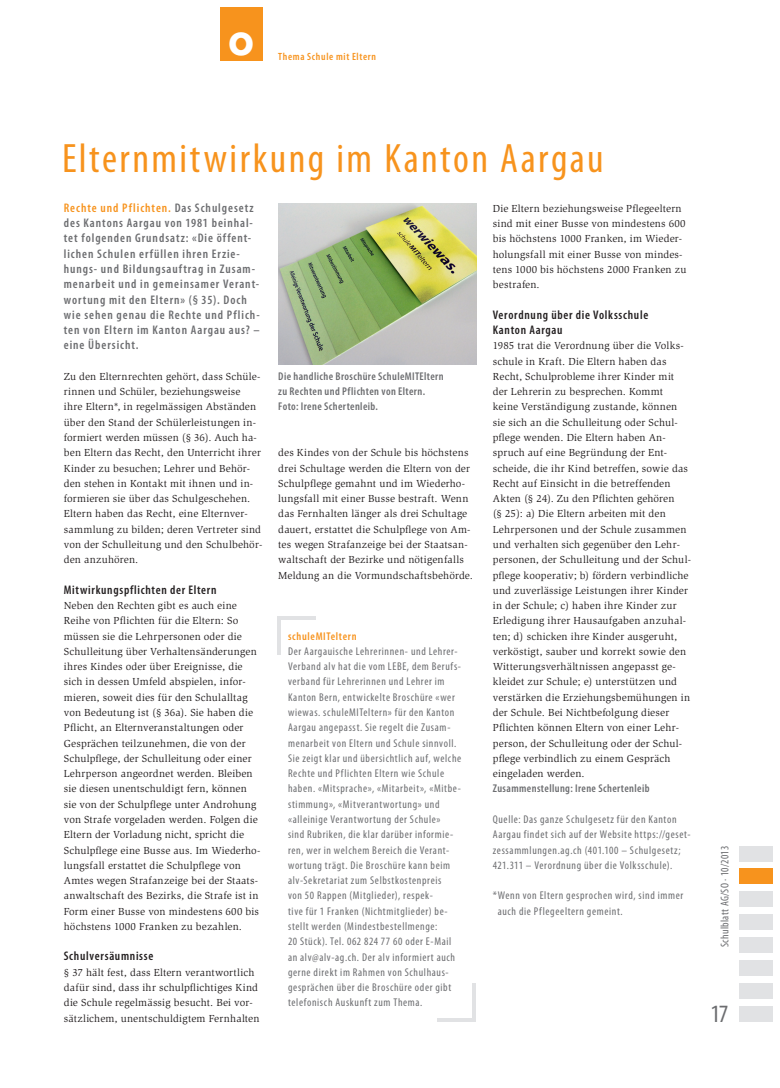
<style>
.page{position:relative;width:780px;height:1088px;background:#fff}
.page>*{position:absolute;margin:0;border:0;box-sizing:border-box;transform-origin:0 0}
.t1{font:800 45px "Futura Std";color:#fff}
.t2{font:condensed 41.25px "Myriad Pro";letter-spacing:.06em;color:#f7931d}
.t3{font:condensed 25px "Myriad Pro";color:#6c6d70}
.t4{font:600 condensed 12.5px/15.2px "Myriad Pro";letter-spacing:.075em;color:#6c6d70}
.t5{font:600 condensed 12.5px/15.2px "Myriad Pro";letter-spacing:.055em;color:#231f20}
.t6{font:condensed 11.25px/15.2px "Myriad Pro";letter-spacing:.055em;color:#6c6d70}
.t7{font:600 condensed 11.25px/15px "Myriad Pro";letter-spacing:.035em;color:#6c6d70}
.t8{font:condensed 11.25px "Myriad Pro";letter-spacing:.03em;color:#6c6d70}
.t9{font:10.5px/15.2px "Slimbach Std";letter-spacing:.015em;color:#231f20}
.t10{font:600 condensed 10.5px "Myriad Pro";letter-spacing:.06em;color:#f7931d}
.s1{color:#f7931d}
.s2{font-weight:600;color:#f7931d}
</style>
<div class="page">
<div style="left:220px;top:7px;width:42px;height:53px;background:#f7931d"></div>
<div style="left:739px;top:846px;width:33px;height:15px;background:#e1e2e4"></div>
<div style="left:739px;top:891px;width:33px;height:16px;background:#e1e2e4"></div>
<div style="left:739px;top:914px;width:33px;height:15px;background:#e1e2e4"></div>
<div style="left:739px;top:937px;width:33px;height:15px;background:#e1e2e4"></div>
<div style="left:739px;top:960px;width:33px;height:15px;background:#e1e2e4"></div>
<div style="left:739px;top:1006px;width:33px;height:15px;background:#e1e2e4"></div>
<div style="left:739px;top:983px;width:33px;height:15px;background:#e1e2e4"></div>
<div style="left:739px;top:869px;width:33px;height:15px;background:#f7931d"></div>
<img style="left:278px;top:204px;width:199px;height:161px">
<hr style="left:277px;top:617px;width:4px;height:38px;background:#e1e2e4">
<hr style="left:277px;top:617px;width:38px;height:3px;background:#e1e2e4">
<hr style="left:472px;top:983px;width:4px;height:38px;background:#e1e2e4">
<hr style="left:437px;top:1018px;width:39px;height:3px;background:#e1e2e4">
<h1 class="t1" style="left:229px;top:10px;width:26px">o</h1>
<p class="t10" style="left:278px;top:50px;width:99px">Thema Schule mit Eltern</p>
<p class="t2" style="left:62px;top:133px;width:543px">Elternmitwirkung im Kanton Aargau</p>
<p class="t4" style="left:64px;top:200px;width:197px"><span class="s1">Rechte und Pflichten.</span> Das Schulgesetz des Kantons Aargau von 1981 beinhal&shy;tet folgenden Grundsatz: «Die öffent&shy;lichen Schulen erfüllen ihren Erzie&shy;hungs- und Bildungsauftrag in Zusam&shy;menarbeit und in gemeinsamer Verant&shy;wortung mit den Eltern» (§ 35). Doch wie sehen genau die Rechte und Pflich&shy;ten von Eltern im Kanton Aargau aus? – eine Übersicht.</p>
<p class="t9" style="left:64px;top:369px;width:200px">Zu den Elternrechten gehört, dass Schüle&shy;rinnen und Schüler, beziehungsweise<br>ihre Eltern*, in regelmässigen Abständen über den Stand der Schülerleistungen in&shy;formiert werden müssen (§ 36). Auch ha&shy;ben Eltern das Recht, den Unterricht ihrer Kinder zu besuchen; Lehrer und Behör&shy;den stehen in Kontakt mit ihnen und in&shy;formieren sie über das Schulgeschehen.<br>Eltern haben das Recht, eine Elternver&shy;sammlung zu bilden; deren Vertreter sind von der Schulleitung und den Schulbehör&shy;den anzuhören.</p>
<p class="t5" style="left:64px;top:582px;width:154px">Mitwirkungspflichten der Eltern</p>
<p class="t9" style="left:64px;top:598px;width:198px">Neben den Rechten gibt es auch eine Reihe von Pflichten für die Eltern: So müssen sie die Lehrpersonen oder die Schulleitung über Verhaltensänderungen ihres Kindes oder über Ereignisse, die sich in dessen Umfeld abspielen, infor&shy;mieren, soweit dies für den Schulalltag von Bedeutung ist (§ 36a). Sie haben die Pflicht, an Elternveranstaltungen oder Gesprächen teilzunehmen, die von der Schulpflege, der Schulleitung oder einer Lehrperson angeordnet werden. Bleiben sie diesen unentschuldigt fern, können sie von der Schulpflege unter Androhung von Strafe vorgeladen werden. Folgen die Eltern der Vorladung nicht, spricht die Schulpflege eine Busse aus. Im Wiederho&shy;lungsfall erstattet die Schulpflege von Amtes wegen Strafanzeige bei der Staats&shy;anwaltschaft des Bezirks, die Strafe ist in Form einer Busse von mindestens 600 bis höchstens 1000 Franken zu bezahlen.</p>
<p class="t5" style="left:64px;top:948px;width:91px">Schulversäumnisse</p>
<p class="t9" style="left:64px;top:964px;width:197px">§ 37 hält fest, dass Eltern verantwortlich dafür sind, dass ihr schulpflichtiges Kind die Schule regelmässig besucht. Bei vor&shy;sätzlichem, unentschuldigtem Fernhalten</p>
<p class="t7" style="left:278px;top:368px;width:167px">Die handliche Broschüre SchuleMITEltern zu Rechten und Pflichten von Eltern.<br>Foto: Irene Schertenleib.</p>
<p class="t9" style="left:278px;top:445px;width:196px">des Kindes von der Schule bis höchstens drei Schultage werden die Eltern von der Schulpflege gemahnt und im Wiederho&shy;lungsfall mit einer Busse bestraft. Wenn das Fernhalten länger als drei Schultage dauert, erstattet die Schulpflege von Am&shy;tes wegen Strafanzeige bei der Staatsan&shy;waltschaft der Bezirke und nötigenfalls Meldung an die Vormundschaftsbehörde.</p>
<p class="t6" style="left:288px;top:628px;width:175px"><span class="s2">schuleMITeltern<br></span>Der Aargauische Lehrerinnen- und Lehrer-Verband alv hat die vom LEBE, dem Berufs&shy;verband für Lehrerinnen und Lehrer im Kanton Bern, entwickelte Broschüre «wer wiewas. schuleMITeltern» für den Kanton Aargau angepasst. Sie regelt die Zusam&shy;menarbeit von Eltern und Schule sinnvoll.<br>Sie zeigt klar und übersichtlich auf, welche Rechte und Pflichten Eltern wie Schule haben. «Mitsprache», «Mitarbeit», «Mitbe&shy;stimmung», «Mitverantwortung» und «alleinige Verantwortung der Schule»<br>sind Rubriken, die klar darüber informie&shy;ren, wer in welchem Bereich die Verant&shy;wortung trägt. Die Broschüre kann beim alv-Sekretariat zum Selbstkostenpreis<br>von 50 Rappen (Mitglieder), respek-<br>tive für 1 Franken (Nichtmitglieder) be&shy;stellt werden (Mindestbestellmenge:<br>20 Stück). Tel. 062 824 77 60 oder E-Mail an alv@alv-ag.ch. Der alv informiert auch gerne direkt im Rahmen von Schulhaus&shy;gesprächen über die Broschüre oder gibt telefonisch Auskunft zum Thema.</p>
<p class="t9" style="left:493px;top:201px;width:195px">Die Eltern beziehungsweise Pflegeeltern sind mit einer Busse von mindestens 600 bis höchstens 1000 Franken, im Wieder&shy;holungsfall mit einer Busse von mindes&shy;tens 1000 bis höchstens 2000 Franken zu bestrafen.</p>
<p class="t5" style="left:493px;top:307px;width:157px">Verordnung über die Volksschule<br>Kanton Aargau</p>
<p class="t9" style="left:493px;top:338px;width:200px">1985 trat die Verordnung über die Volks&shy;schule in Kraft. Die Eltern haben das Recht, Schulprobleme ihrer Kinder mit der Lehrerin zu besprechen. Kommt keine Verständigung zustande, können sie sich an die Schulleitung oder Schul&shy;pflege wenden. Die Eltern haben An&shy;spruch auf eine Begründung der Ent&shy;scheide, die ihr Kind betreffen, sowie das Recht auf Einsicht in die betreffenden Akten (§ 24). Zu den Pflichten gehören<br>(§ 25): a) Die Eltern arbeiten mit den Lehrpersonen und der Schule zusammen und verhalten sich gegenüber den Lehr&shy;personen, der Schulleitung und der Schul&shy;pflege kooperativ; b) fördern verbindliche und zuverlässige Leistungen ihrer Kinder in der Schule; c) haben ihre Kinder zur Erledigung ihrer Hausaufgaben anzuhal&shy;ten; d) schicken ihre Kinder ausgeruht, verköstigt, sauber und korrekt sowie den Witterungsverhältnissen angepasst ge&shy;kleidet zur Schule; e) unterstützen und verstärken die Erziehungsbemühungen in der Schule. Bei Nichtbefolgung dieser Pflichten können Eltern von einer Lehr&shy;person, der Schulleitung oder der Schul&shy;pflege verbindlich zu einem Gespräch eingeladen werden.</p>
<p class="t7" style="left:493px;top:781px;width:158px">Zusammenstellung: Irene Schertenleib</p>
<p class="t6" style="left:493px;top:811px;width:199px">Quelle: Das ganze Schulgesetz für den Kanton Aargau findet sich auf der Website https://geset&shy;zessammlungen.ag.ch (401.100 – Schulgesetz; 421.311 – Verordnung über die Volksschule).</p>
<p class="t6" style="left:497px;top:888px;width:187px;text-indent:-5px">*Wenn von Eltern gesprochen wird, sind immer auch die Pflegeeltern gemeint.</p>
<p class="t8" style="left:717px;top:947px;width:103px;rotate:-90deg">Schulblatt AG/SO · 10/2013</p>
<p class="t3" style="left:710px;top:998px;width:19px">17</p>
</div>
